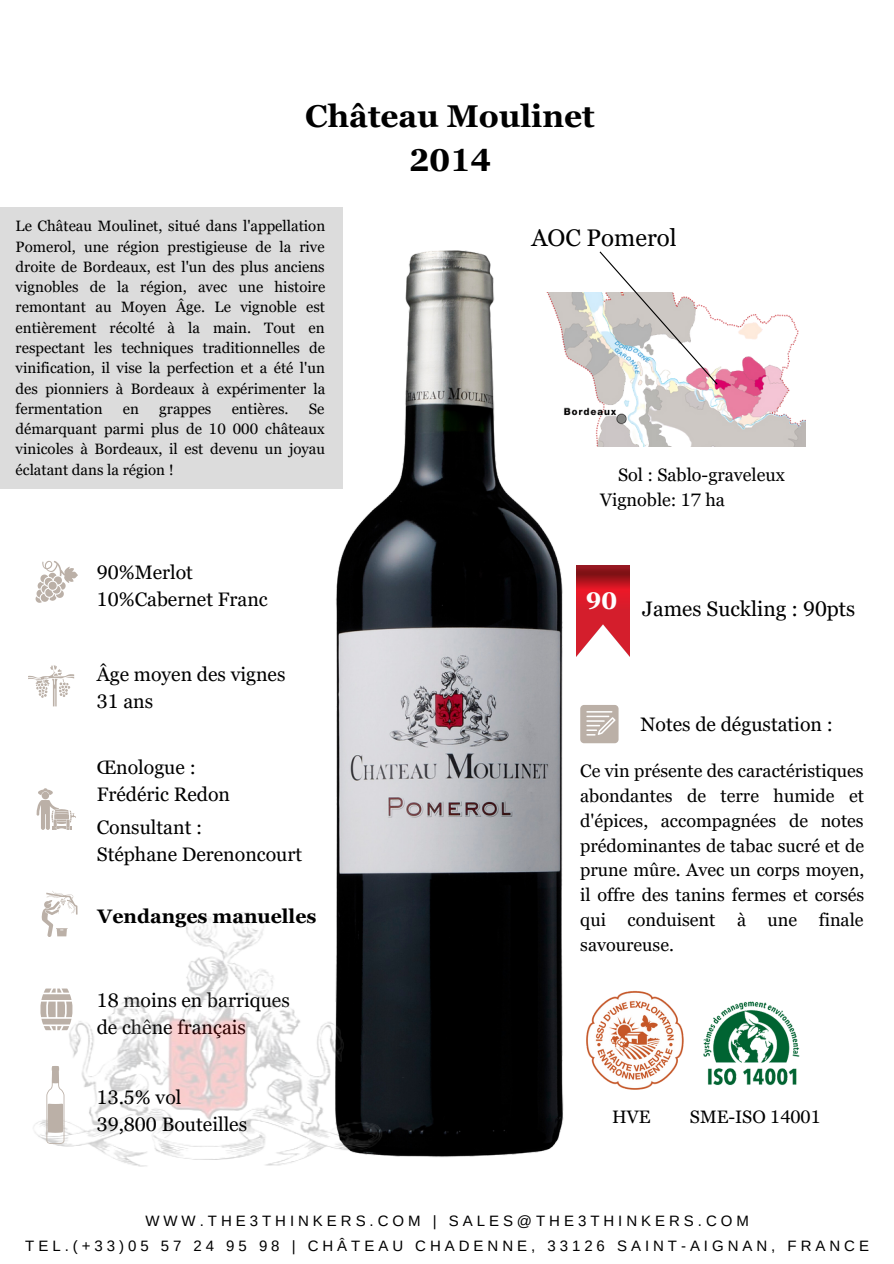
<style>
.page{position:relative;width:894px;height:1264px;background:#fff}
.page>*{position:absolute;margin:0;border:0;box-sizing:border-box;transform-origin:0 0}
.t1{font:700 31.5px "Georgia Pro";color:#000}
.t2{font:24px "Georgia Pro";color:#000}
.t3{font:700 24px "Georgia Pro";color:#fefefe}
.t4{font:21px "Georgia Pro";color:#000}
.t5{font:19.5px "Georgia Pro";color:#000}
.t6{font:700 19.5px "Georgia Pro";color:#000}
.t7{font:18px/24.8px "Georgia Pro";color:#000;text-align:justify}
.t8{font:15px/20.2px "Georgia Pro";color:#000;text-align:justify}
.t9{font:15px "Arimo";letter-spacing:.265em;color:#000}
</style>
<div class="page">
<svg style="left:36px;top:561px;width:42px;height:42px"></svg>
<svg style="left:595px;top:705px;width:23px;height:38px"></svg>
<svg style="left:28px;top:665px;width:46px;height:41px"></svg>
<svg style="left:37px;top:788px;width:39px;height:42px"></svg>
<div style="left:0;top:207px;width:342px;height:281px;background:#dcdcdc"></div>
<img style="left:294px;top:216px;width:301px;height:941px">
<img style="left:33px;top:883px;width:372px;height:284px">
<img style="left:543px;top:292px;width:262px;height:154px">
<svg style="left:598px;top:251px;width:120px;height:135px"></svg>
<svg style="left:42px;top:890px;width:35px;height:47px"></svg>
<img style="left:576px;top:565px;width:53px;height:91px">
<svg style="left:40px;top:988px;width:33px;height:42px"></svg>
<svg style="left:46px;top:1065px;width:18px;height:78px"></svg>
<img style="left:703px;top:1001px;width:97px;height:84px">
<img style="left:580px;top:985px;width:104px;height:110px">
<p class="t1" style="left:305px;top:98px;width:291px">Château Moulinet</p>
<p class="t1" style="left:409px;top:142px;width:83px">2014</p>
<p class="t8" style="left:16px;top:216px;width:311px">Le Château Moulinet, situé dans l'appellation Pomerol, une région prestigieuse de la rive droite de Bordeaux, est l'un des plus anciens vignobles de la région, avec une histoire remontant au Moyen Âge. Le vignoble est entièrement récolté à la main. Tout en respectant les techniques traditionnelles de vinification, il vise la perfection et a été l'un des pionniers à Bordeaux à expérimenter la fermentation</p>
<p class="t8" style="left:123px;top:398px;width:18px">en</p>
<p class="t8" style="left:159px;top:398px;width:54px">grappes</p>
<p class="t8" style="left:232px;top:398px;width:58px">entières.</p>
<p class="t8" style="left:16px;top:398px;width:311px;text-indent:293px">Se démarquant parmi plus de 10 000 châteaux vinicoles à Bordeaux, il est devenu un joyau éclatant dans la région !</p>
<p class="t5" style="left:97px;top:561px;width:98px">90%Merlot</p>
<p class="t5" style="left:97px;top:588px;width:172px">10%Cabernet Franc</p>
<p class="t5" style="left:97px;top:663px;width:190px">Âge moyen des vignes</p>
<p class="t5" style="left:97px;top:690px;width:58px">31 ans</p>
<p class="t5" style="left:97px;top:756px;width:100px">Œnologue :</p>
<p class="t5" style="left:97px;top:783px;width:135px">Frédéric Redon</p>
<p class="t5" style="left:97px;top:816px;width:107px">Consultant :</p>
<p class="t5" style="left:97px;top:843px;width:207px">Stéphane Derenoncourt</p>
<p class="t6" style="left:98px;top:905px;width:220px">Vendanges manuelles</p>
<p class="t5" style="left:97px;top:988px;width:194px">18 moins en barriques</p>
<p class="t5" style="left:97px;top:1016px;width:151px">de chêne français</p>
<p class="t5" style="left:97px;top:1085px;width:86px">13.5% vol</p>
<p class="t5" style="left:97px;top:1112px;width:152px">39,800 Bouteilles</p>
<p class="t2" style="left:531px;top:224px;width:147px">AOC Pomerol</p>
<p class="t7" style="left:618px;top:462px;width:168px">Sol : Sablo-graveleux</p>
<p class="t7" style="left:600px;top:487px;width:126px">Vignoble: 17 ha</p>
<p class="t3" style="left:585px;top:587px;width:33px">90</p>
<p class="t4" style="left:642px;top:597px;width:214px">James Suckling : 90pts</p>
<p class="t5" style="left:640px;top:713px;width:194px">Notes de dégustation :</p>
<p class="t7" style="left:580px;top:758px;width:285px">Ce vin présente des caractéristiques abondantes de terre humide et d'épices, accompagnées de notes prédominantes de tabac sucré et de prune mûre. Avec un corps moyen, il offre des tanins fermes et corsés qui conduisent à une finale savoureuse.</p>
<p class="t7" style="left:612px;top:1104px;width:40px">HVE</p>
<p class="t7" style="left:689px;top:1104px;width:132px">SME-ISO 14001</p>
<p class="t9" style="left:145px;top:1212px;width:605px">WWW.THE3THINKERS.COM | SALES@THE3THINKERS.COM</p>
<p class="t9" style="left:25px;top:1237px;width:845px">TEL.(+33)05 57 24 95 98 | CHÂTEAU CHADENNE, 33126 SAINT-AIGNAN, FRANCE</p>
</div>
